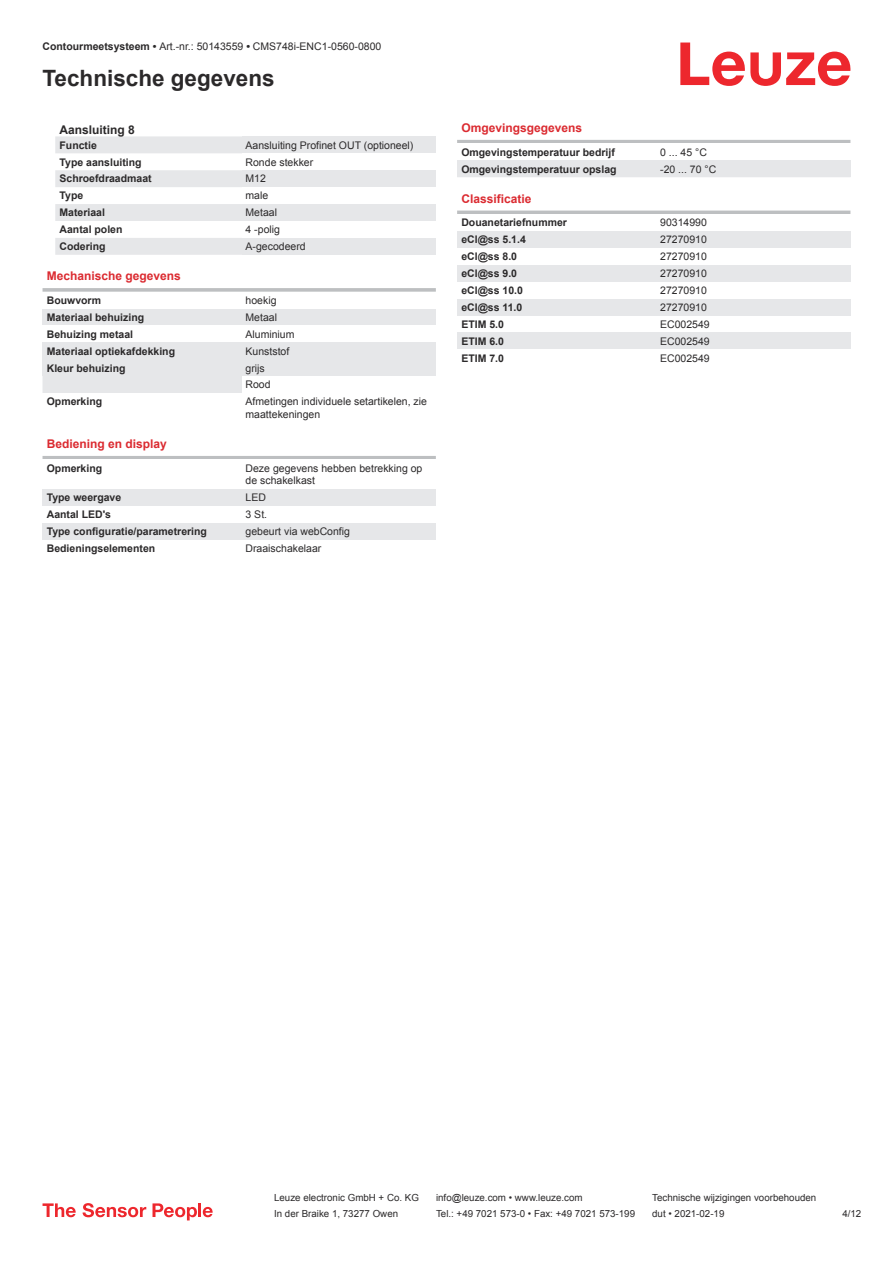
<style>
.page{position:relative;width:893px;height:1263px;background:#fff}
.page>*{position:absolute;margin:0;border:0;box-sizing:border-box;transform-origin:0 0}
.t1{font:700 22.5px "Arial";color:#2b292a}
.t2{font:700 12px "Arial";color:#db2a30}
.t3{font:700 12px "Arial";color:#2b292a}
.t4{font:10.5px/12.6px "Arial";color:#2b292a}
.t5{font:700 10.5px "Arial";color:#2b292a}
.t6{font:9.75px "Arial";color:#2b292a}
.s1{font-weight:700}
</style>
<div class="page">
<svg style="left:680px;top:43px;width:170px;height:43px"></svg>
<svg style="left:43px;top:136px;width:199px;height:257px;fill:#e6e7e9"></svg>
<div style="left:242px;top:136px;width:194px;height:17px;background:#e6e7e9"></div>
<div style="left:242px;top:170px;width:194px;height:17px;background:#e6e7e9"></div>
<div style="left:242px;top:204px;width:194px;height:17px;background:#e6e7e9"></div>
<div style="left:242px;top:238px;width:194px;height:17px;background:#e6e7e9"></div>
<div style="left:43px;top:272px;width:393px;height:18px;background:#fff"></div>
<svg style="left:43px;top:288px;width:393px;height:4px;background:#c3c5c7"></svg>
<div style="left:43px;top:292px;width:199px;height:17px;background:#fff"></div>
<div style="left:43px;top:309px;width:199px;height:16px;background:#e6e7e9"></div>
<div style="left:242px;top:309px;width:194px;height:16px;background:#e6e7e9"></div>
<div style="left:43px;top:325px;width:199px;height:17px;background:#fff"></div>
<div style="left:43px;top:342px;width:199px;height:17px;background:#e6e7e9"></div>
<div style="left:242px;top:342px;width:194px;height:17px;background:#e6e7e9"></div>
<div style="left:43px;top:359px;width:199px;height:17px;background:#e6e7e9"></div>
<div style="left:242px;top:359px;width:194px;height:17px;background:#e6e7e9"></div>
<hr style="left:43px;top:456px;width:393px;height:3px;background:#bdbfc1">
<div style="left:43px;top:489px;width:199px;height:17px;background:#e6e7e9"></div>
<div style="left:242px;top:489px;width:194px;height:17px;background:#e6e7e9"></div>
<div style="left:43px;top:523px;width:199px;height:17px;background:#e6e7e9"></div>
<div style="left:242px;top:523px;width:194px;height:17px;background:#e6e7e9"></div>
<hr style="left:457px;top:140px;width:393px;height:3px;background:#bdbfc1">
<div style="left:457px;top:160px;width:200px;height:17px;background:#e6e7e9"></div>
<div style="left:657px;top:160px;width:193px;height:17px;background:#e6e7e9"></div>
<hr style="left:457px;top:211px;width:393px;height:3px;background:#bdbfc1">
<div style="left:457px;top:231px;width:200px;height:17px;background:#e6e7e9"></div>
<div style="left:657px;top:231px;width:193px;height:17px;background:#e6e7e9"></div>
<div style="left:457px;top:265px;width:200px;height:17px;background:#e6e7e9"></div>
<div style="left:657px;top:265px;width:193px;height:17px;background:#e6e7e9"></div>
<div style="left:457px;top:299px;width:200px;height:17px;background:#e6e7e9"></div>
<div style="left:657px;top:299px;width:193px;height:17px;background:#e6e7e9"></div>
<div style="left:457px;top:332px;width:200px;height:17px;background:#e6e7e9"></div>
<div style="left:657px;top:332px;width:193px;height:17px;background:#e6e7e9"></div>
<svg style="left:43px;top:1203px;width:33px;height:14px"></svg>
<svg style="left:83px;top:1203px;width:63px;height:14px"></svg>
<svg style="left:153px;top:1203px;width:44px;height:17px"></svg>
<hr style="left:198px;top:1203px;width:3px;height:14px;background:#ed272d">
<svg style="left:203px;top:1207px;width:10px;height:10px"></svg>
<p class="t4" style="left:43px;top:41px;width:340px"><span class="s1">Contourmeetsysteem •</span> Art.-nr.: 50143559 <span class="s1">•</span> CMS748i-ENC1-0560-0800</p>
<h1 class="t1" style="left:43px;top:70px;width:234px">Technische gegevens</h1>
<p class="t3" style="left:60px;top:126px;width:77px">Aansluiting 8</p>
<p class="t5" style="left:60px;top:141px;width:39px">Functie</p>
<p class="t4" style="left:246px;top:140px;width:169px">Aansluiting Profinet OUT (optioneel)</p>
<p class="t5" style="left:60px;top:158px;width:84px">Type aansluiting</p>
<p class="t4" style="left:246px;top:156px;width:69px">Ronde stekker</p>
<p class="t5" style="left:60px;top:175px;width:94px">Schroefdraadmaat</p>
<p class="t4" style="left:246px;top:173px;width:22px">M12</p>
<p class="t5" style="left:60px;top:192px;width:25px">Type</p>
<p class="t4" style="left:246px;top:190px;width:24px">male</p>
<p class="t5" style="left:60px;top:209px;width:47px">Materiaal</p>
<p class="t4" style="left:246px;top:207px;width:33px">Metaal</p>
<p class="t5" style="left:60px;top:225px;width:65px">Aantal polen</p>
<p class="t4" style="left:246px;top:224px;width:36px">4 -polig</p>
<p class="t5" style="left:60px;top:242px;width:48px">Codering</p>
<p class="t4" style="left:246px;top:241px;width:62px">A-gecodeerd</p>
<p class="t2" style="left:47px;top:272px;width:136px">Mechanische gegevens</p>
<p class="t5" style="left:47px;top:296px;width:56px">Bouwvorm</p>
<p class="t4" style="left:246px;top:295px;width:32px">hoekig</p>
<p class="t5" style="left:47px;top:313px;width:99px">Materiaal behuizing</p>
<p class="t4" style="left:246px;top:312px;width:33px">Metaal</p>
<p class="t5" style="left:47px;top:330px;width:88px">Behuizing metaal</p>
<p class="t4" style="left:246px;top:329px;width:51px">Aluminium</p>
<p class="t5" style="left:47px;top:347px;width:130px">Materiaal optiekafdekking</p>
<p class="t4" style="left:246px;top:346px;width:45px">Kunststof</p>
<p class="t5" style="left:47px;top:364px;width:80px">Kleur behuizing</p>
<p class="t4" style="left:246px;top:360px;width:27px;line-height:17px">grijs<br>Rood</p>
<p class="t5" style="left:47px;top:398px;width:57px">Opmerking</p>
<p class="t4" style="left:246px;top:396px;width:183px">Afmetingen individuele setartikelen, zie maattekeningen</p>
<p class="t2" style="left:47px;top:439px;width:122px">Bediening en display</p>
<p class="t5" style="left:47px;top:464px;width:57px">Opmerking</p>
<p class="t4" style="left:246px;top:463px;width:178px">Deze gegevens hebben betrekking op de schakelkast</p>
<p class="t5" style="left:47px;top:494px;width:76px">Type weergave</p>
<p class="t4" style="left:246px;top:492px;width:22px">LED</p>
<p class="t5" style="left:47px;top:510px;width:66px">Aantal LED's</p>
<p class="t4" style="left:246px;top:509px;width:23px">3 St.</p>
<p class="t5" style="left:47px;top:527px;width:162px">Type configuratie/parametrering</p>
<p class="t4" style="left:246px;top:526px;width:106px">gebeurt via webConfig</p>
<p class="t5" style="left:47px;top:544px;width:110px">Bedieningselementen</p>
<p class="t4" style="left:246px;top:543px;width:77px">Draaischakelaar</p>
<p class="t2" style="left:461px;top:123px;width:122px">Omgevingsgegevens</p>
<p class="t5" style="left:461px;top:148px;width:155px">Omgevingstemperatuur bedrijf</p>
<p class="t4" style="left:660px;top:147px;width:48px">0 ... 45 °C</p>
<p class="t5" style="left:461px;top:165px;width:157px">Omgevingstemperatuur opslag</p>
<p class="t4" style="left:660px;top:164px;width:58px">-20 ... 70 °C</p>
<p class="t2" style="left:461px;top:194px;width:72px">Classificatie</p>
<p class="t5" style="left:461px;top:219px;width:107px">Douanetariefnummer</p>
<p class="t4" style="left:660px;top:217px;width:48px">90314990</p>
<p class="t5" style="left:461px;top:236px;width:66px">eCl@ss 5.1.4</p>
<p class="t4" style="left:660px;top:234px;width:48px">27270910</p>
<p class="t5" style="left:461px;top:252px;width:57px">eCl@ss 8.0</p>
<p class="t4" style="left:660px;top:251px;width:48px">27270910</p>
<p class="t5" style="left:461px;top:269px;width:57px">eCl@ss 9.0</p>
<p class="t4" style="left:660px;top:268px;width:48px">27270910</p>
<p class="t5" style="left:461px;top:286px;width:63px">eCl@ss 10.0</p>
<p class="t4" style="left:660px;top:285px;width:48px">27270910</p>
<p class="t5" style="left:461px;top:303px;width:63px">eCl@ss 11.0</p>
<p class="t4" style="left:660px;top:302px;width:48px">27270910</p>
<p class="t5" style="left:461px;top:320px;width:44px">ETIM 5.0</p>
<p class="t4" style="left:660px;top:319px;width:51px">EC002549</p>
<p class="t5" style="left:461px;top:337px;width:44px">ETIM 6.0</p>
<p class="t4" style="left:660px;top:336px;width:51px">EC002549</p>
<p class="t5" style="left:461px;top:354px;width:44px">ETIM 7.0</p>
<p class="t4" style="left:660px;top:353px;width:51px">EC002549</p>
<p class="t6" style="left:274px;top:1194px;width:146px">Leuze electronic GmbH + Co. KG</p>
<p class="t6" style="left:436px;top:1194px;width:148px">info@leuze.com • www.leuze.com</p>
<p class="t6" style="left:652px;top:1194px;width:166px">Technische wijzigingen voorbehouden</p>
<p class="t6" style="left:274px;top:1210px;width:126px">In der Braike 1, 73277 Owen</p>
<p class="t6" style="left:436px;top:1210px;width:201px">Tel.: +49 7021 573-0 • Fax: +49 7021 573-199</p>
<p class="t6" style="left:652px;top:1210px;width:74px">dut • 2021-02-19</p>
<p class="t6" style="left:842px;top:1210px;width:20px">4 /12</p>
</div>
